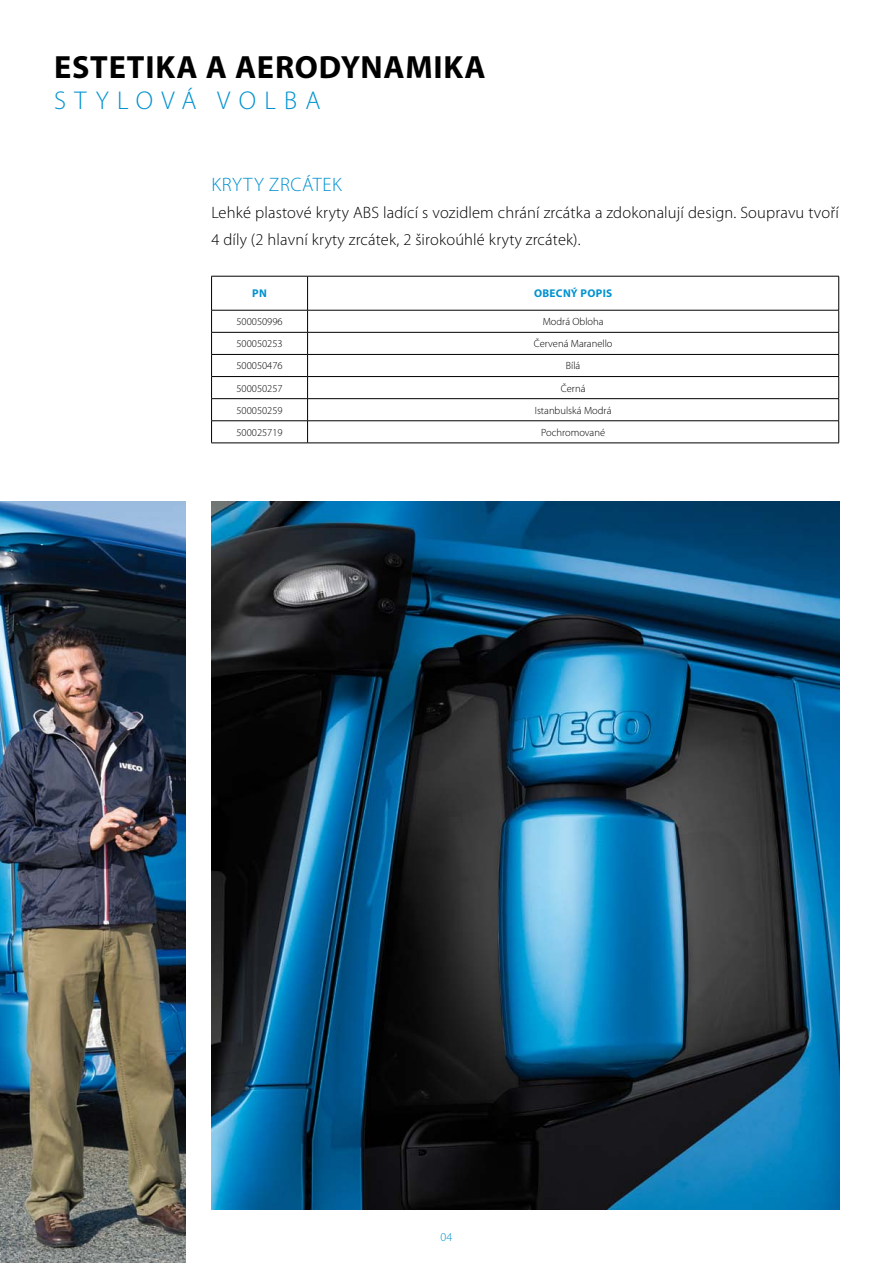
<style>
.page{position:relative;width:893px;height:1263px;background:#fff}
.page>*{position:absolute;margin:0;border:0;box-sizing:border-box;transform-origin:0 0}
.t1{font:700 32.25px "Myriad Pro";letter-spacing:.025em;color:#000}
.t2{font:300 25.8px "Myriad Pro";letter-spacing:.32em;color:#0092d0}
.t3{font:300 19.5px "Myriad Pro";letter-spacing:.03em;color:#0092d0}
.t4{font:300 16.5px/27px "Myriad Pro";letter-spacing:.01em;color:#000}
.t5{font:300 12px "Myriad Pro";color:#0092d0}
.t6{font:700 11.25px "Myriad Pro";letter-spacing:.03em;color:#0092d0}
.t7{font:300 10.5px "Myriad Pro";color:#000}
</style>
<div class="page">
<img style="left:211px;top:502px;width:628px;height:707px">
<img style="left:0;top:502px;width:186px;height:761px">
<hr style="left:211px;top:276px;width:97px;height:1px;background:#000">
<hr style="left:211px;top:276px;width:1px;height:34px;background:#000">
<hr style="left:308px;top:276px;width:531px;height:1px;background:#000">
<hr style="left:307px;top:276px;width:1px;height:34px;background:#000">
<hr style="left:838px;top:276px;width:1px;height:34px;background:#000">
<hr style="left:211px;top:310px;width:97px;height:1px;background:#000">
<hr style="left:308px;top:310px;width:531px;height:1px;background:#000">
<hr style="left:211px;top:332px;width:97px;height:1px;background:#000">
<hr style="left:308px;top:332px;width:531px;height:1px;background:#000">
<hr style="left:211px;top:354px;width:97px;height:1px;background:#000">
<hr style="left:308px;top:354px;width:531px;height:1px;background:#000">
<hr style="left:211px;top:376px;width:97px;height:1px;background:#000">
<hr style="left:308px;top:376px;width:531px;height:1px;background:#000">
<hr style="left:211px;top:398px;width:97px;height:1px;background:#000">
<hr style="left:308px;top:398px;width:531px;height:1px;background:#000">
<hr style="left:211px;top:420px;width:97px;height:1px;background:#000">
<svg style="left:211px;top:310px;width:1px;height:133px"></svg>
<hr style="left:308px;top:420px;width:531px;height:1px;background:#000">
<svg style="left:307px;top:310px;width:1px;height:133px"></svg>
<svg style="left:838px;top:310px;width:1px;height:133px"></svg>
<hr style="left:211px;top:443px;width:97px;height:1px;background:#000">
<hr style="left:308px;top:443px;width:531px;height:1px;background:#000">
<h1 class="t1" style="left:54px;top:46px;width:433px">ESTETIKA A AERODYNAMIKA</h1>
<h2 class="t2" style="left:54px;top:86px;width:268px">St ylová volba</h2>
<p class="t3" style="left:212px;top:174px;width:132px">Kryty zrcátek</p>
<p class="t4" style="left:211px;top:200px;width:151px">Lehké plastové kryty ABS</p>
<p class="t4" style="left:211px;top:200px;width:629px;text-indent:172px">ladící s vozidlem chrání zrcátka a zdokonalují design. Soupravu tvoří<br>4 díly (2 hlavní kryty zrcátek, 2 širokoúhlé kryty zrcátek).</p>
<p class="t6" style="left:252px;top:286px;width:16px">PN</p>
<p class="t6" style="left:534px;top:286px;width:54px">OBECNÝ POPIS</p>
<p class="t7" style="left:236px;top:316px;width:48px">500050996</p>
<p class="t7" style="left:543px;top:316px;width:62px">Modrá Obloha</p>
<p class="t7" style="left:236px;top:338px;width:48px">500050253</p>
<p class="t7" style="left:534px;top:338px;width:80px">Červená Maranello</p>
<p class="t7" style="left:236px;top:360px;width:48px">500050476</p>
<p class="t7" style="left:566px;top:360px;width:16px">Bílá</p>
<p class="t7" style="left:236px;top:382px;width:48px">500050257</p>
<p class="t7" style="left:561px;top:382px;width:26px">Černá</p>
<p class="t7" style="left:236px;top:404px;width:48px">500050259</p>
<p class="t7" style="left:535px;top:404px;width:78px">Istanbulská Modrá</p>
<p class="t7" style="left:236px;top:426px;width:48px">500025719</p>
<p class="t7" style="left:541px;top:426px;width:65px">Pochromované</p>
<p class="t5" style="left:441px;top:1230px;width:13px">04</p>
</div>
